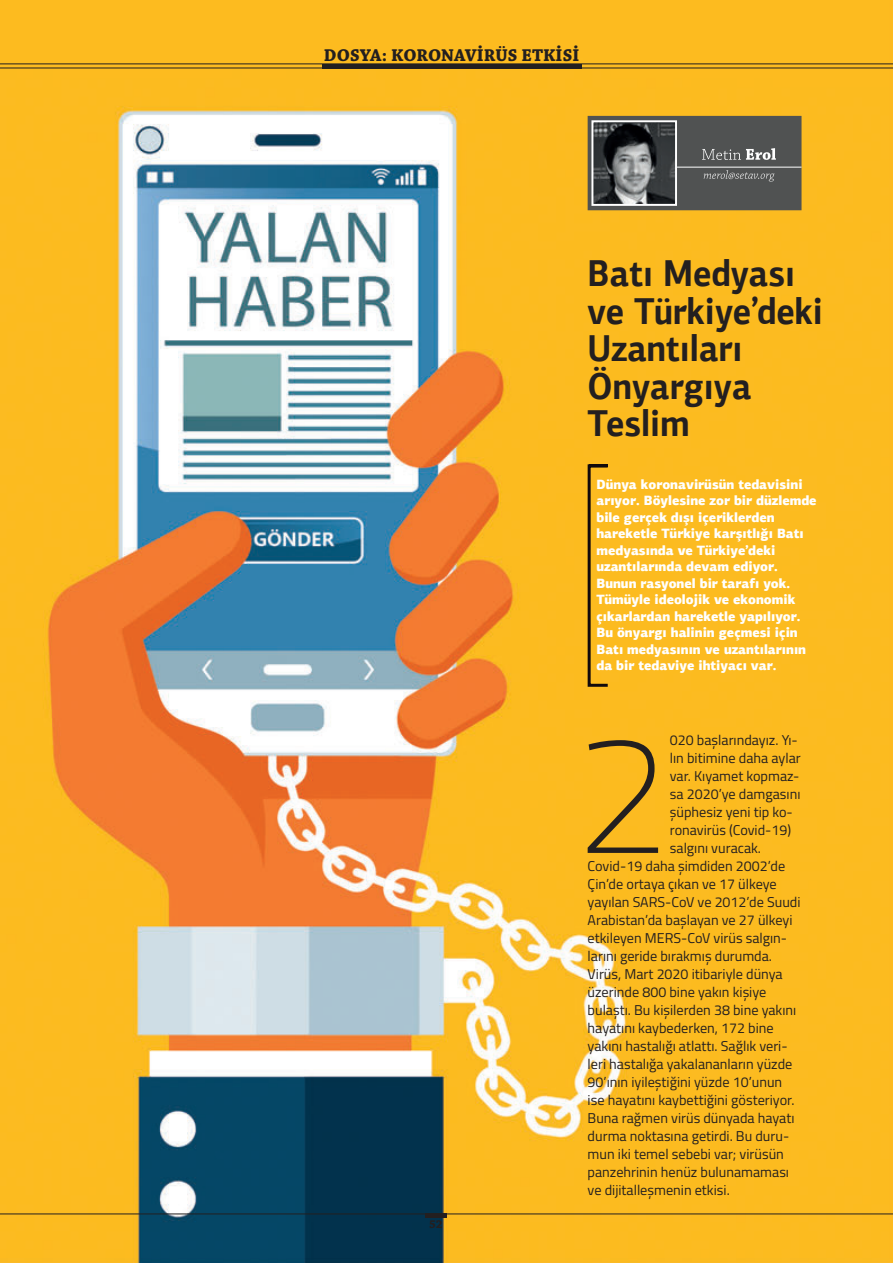
<style>
.page{position:relative;width:893px;height:1263px;background:#fff}
.page>*{position:absolute;margin:0;border:0;box-sizing:border-box;transform-origin:0 0}
.t1{font:100 168.6px "Titillium Web";color:#231f20}
.t2{font:700 37.5px/37.5px "PF Agora Sans Pro";color:#231f20;scale:.9 1}
.t3{font:700 18px "Chaparral Pro";color:#231f20}
.t4{font:14.25px "Titillium Web";color:#231f20}
.t5{font:900 13.5px/16.5px "PF Agora Sans Pro";color:#fff;scale:.95 1}
.t6{font:700 12px "Chaparral Pro";color:#231f20}
</style>
<div class="page">
<img style="left:0;top:0;width:893px;height:1263px">
<svg style="left:586px;top:463px;width:25px;height:225px;background:#dba21d"></svg>
<svg style="left:588px;top:116px;width:213px;height:94px;background:#585a5b"></svg>
<hr style="left:425px;top:1214px;width:21px;height:4px;background:#231f20">
<hr style="left:0;top:1214px;width:893px;height:1px;background:#231f20">
<hr style="left:0;top:64px;width:893px;height:1px;background:#231f20">
<hr style="left:0;top:68px;width:893px;height:1px;background:#231f20">
<hr style="left:322px;top:64px;width:260px;height:4px;background:#231f20">
<p class="t3" style="left:324px;top:44px;width:257px">DOSYA: KORONAVİRÜS ETKİSİ</p>
<p class="t6" style="left:429px;top:1217px;width:15px">52</p>
<h2 class="t2" style="left:588px;top:254px;width:263px">Batı Medyası ve Türkiye’deki<br>Uzantıları<br>Önyargıya<br>Teslim</h2>
<p class="t5" style="left:596px;top:476px;width:233px">Dünya koronavirüsün tedavisini arıyor. Böylesine zor bir düzlemde bile gerçek dışı içeriklerden hareketle Türkiye karşıtlığı Batı medyasında ve Türkiye’deki uzantılarında devam ediyor.<br>Bunun rasyonel bir tarafı yok.<br>Tümüyle ideolojik ve ekonomik çıkarlardan hareketle yapılıyor.<br>Bu önyargı halinin geçmesi için<br>Batı medyasının ve uzantılarının da bir tedaviye ihtiyacı var.</p>
<h1 class="t1" style="left:575px;top:674px;width:96px">2</h1>
<p class="t4" style="left:670px;top:729px;width:129px">020 başlarındayız. Yı-</p>
<p class="t4" style="left:670px;top:747px;width:132px">lın bitimine daha aylar</p>
<p class="t4" style="left:670px;top:765px;width:131px">var. Kıyamet kopmaz-</p>
<p class="t4" style="left:670px;top:783px;width:132px">sa 2020’ye damgasını</p>
<p class="t4" style="left:670px;top:801px;width:124px">şüphesiz yeni tip ko-</p>
<p class="t4" style="left:670px;top:819px;width:123px">ronavirüs (Covid-19)</p>
<p class="t4" style="left:670px;top:837px;width:93px">salgını vuracak.</p>
<p class="t4" style="left:588px;top:855px;width:199px">Covid-19 daha şimdiden 2002’de</p>
<p class="t4" style="left:588px;top:873px;width:191px">Çin’de ortaya çıkan ve 17 ülkeye</p>
<p class="t4" style="left:588px;top:891px;width:214px">yayılan SARS-CoV ve 2012’de Suudi</p>
<p class="t4" style="left:588px;top:909px;width:206px">Arabistan’da başlayan ve 27 ülkeyi</p>
<p class="t4" style="left:588px;top:927px;width:201px">etkileyen MERS-CoV virüs salgın-</p>
<p class="t4" style="left:588px;top:945px;width:186px">larını geride bırakmış durumda.</p>
<p class="t4" style="left:588px;top:963px;width:197px">Virüs, Mart 2020 itibariyle dünya</p>
<p class="t4" style="left:588px;top:981px;width:180px">üzerinde 800 bine yakın kişiye</p>
<p class="t4" style="left:588px;top:999px;width:210px">bulaştı. Bu kişilerden 38 bine yakını</p>
<p class="t4" style="left:588px;top:1017px;width:188px">hayatını kaybederken, 172 bine</p>
<p class="t4" style="left:588px;top:1035px;width:201px">yakını hastalığı atlattı. Sağlık veri-</p>
<p class="t4" style="left:588px;top:1053px;width:206px">leri hastalığa yakalananların yüzde</p>
<p class="t4" style="left:588px;top:1071px;width:196px">90’ının iyileştiğini yüzde 10’unun</p>
<p class="t4" style="left:588px;top:1089px;width:208px">ise hayatını kaybettiğini gösteriyor.</p>
<p class="t4" style="left:588px;top:1107px;width:208px">Buna rağmen virüs dünyada hayatı</p>
<p class="t4" style="left:588px;top:1125px;width:203px">durma noktasına getirdi. Bu duru-</p>
<p class="t4" style="left:588px;top:1143px;width:198px">mun iki temel sebebi var; virüsün</p>
<p class="t4" style="left:588px;top:1161px;width:203px">panzehrinin henüz bulunamaması</p>
<p class="t4" style="left:588px;top:1179px;width:144px">ve dijitalleşmenin etkisi.</p>
</div>
